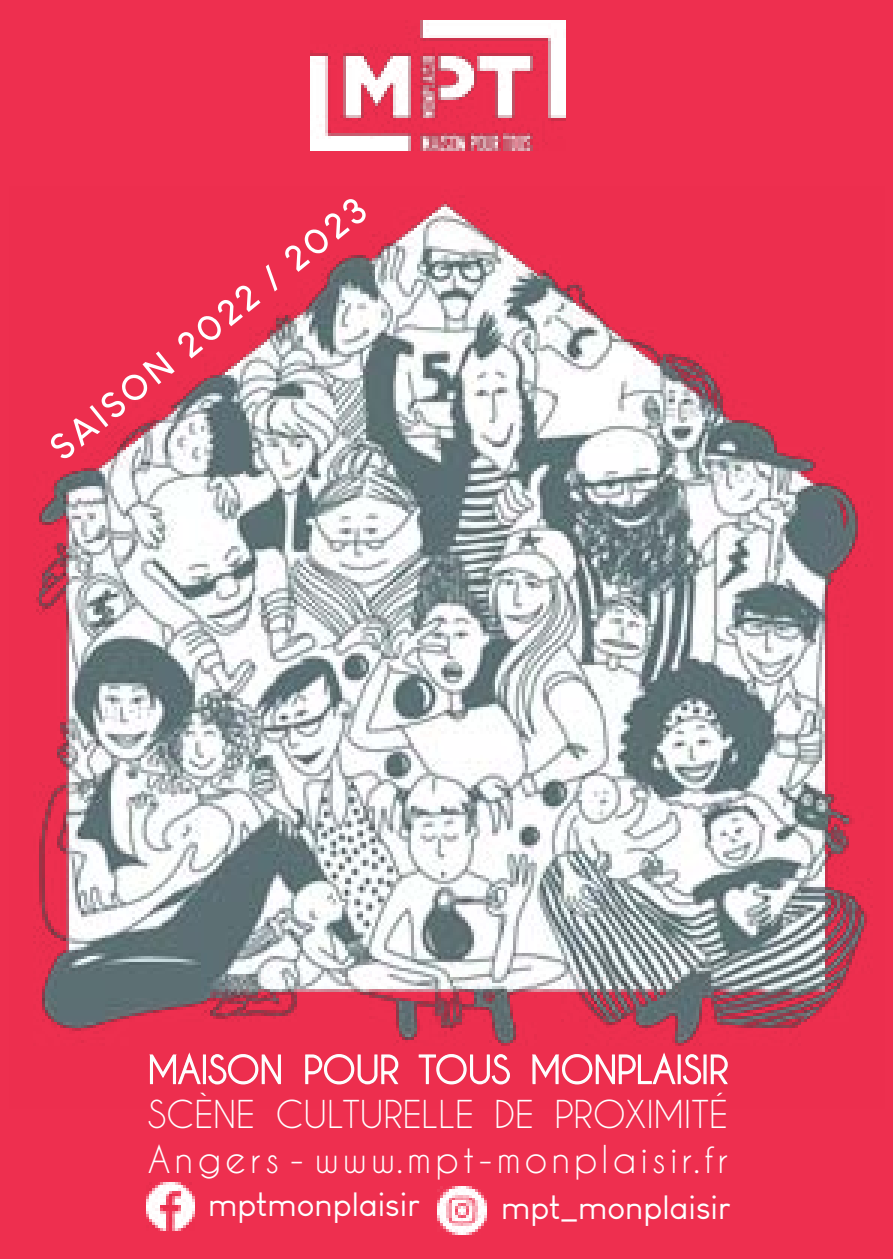
<style>
.page{position:relative;width:893px;height:1259px;background:#ee2f4f}
.page>*{position:absolute;margin:0;border:0;box-sizing:border-box;transform-origin:0 0}
.t1{font:36px/45px "Caviar Dreams";letter-spacing:.11em;color:#fff}
.t2{font:700 36px "Louis George Cafe";color:#fff}
.t3{font:33px "Louis George Cafe";color:#fff}
</style>
<div class="page">
<img style="left:33px;top:201px;width:840px;height:884px">
<img style="left:310px;top:21px;width:256px;height:130px">
<img style="left:438px;top:1186px;width:48px;height:48px">
<img style="left:147px;top:1182px;width:48px;height:48px">
<p class="t2" style="left:40px;top:434px;width:396px;rotate:-39deg">SAISON 2022 / 2023</p>
<p class="t1" style="left:148px;top:1091px;width:581px">SCÈNE CULTURELLE DE PROXI MITÉ<br>Angers - www.mpt-monplaisir.fr</p>
<p class="t3" style="left:208px;top:1185px;width:213px">mptmonplaisir</p>
<p class="t3" style="left:501px;top:1187px;width:231px">mpt_monplaisir</p>
</div>
